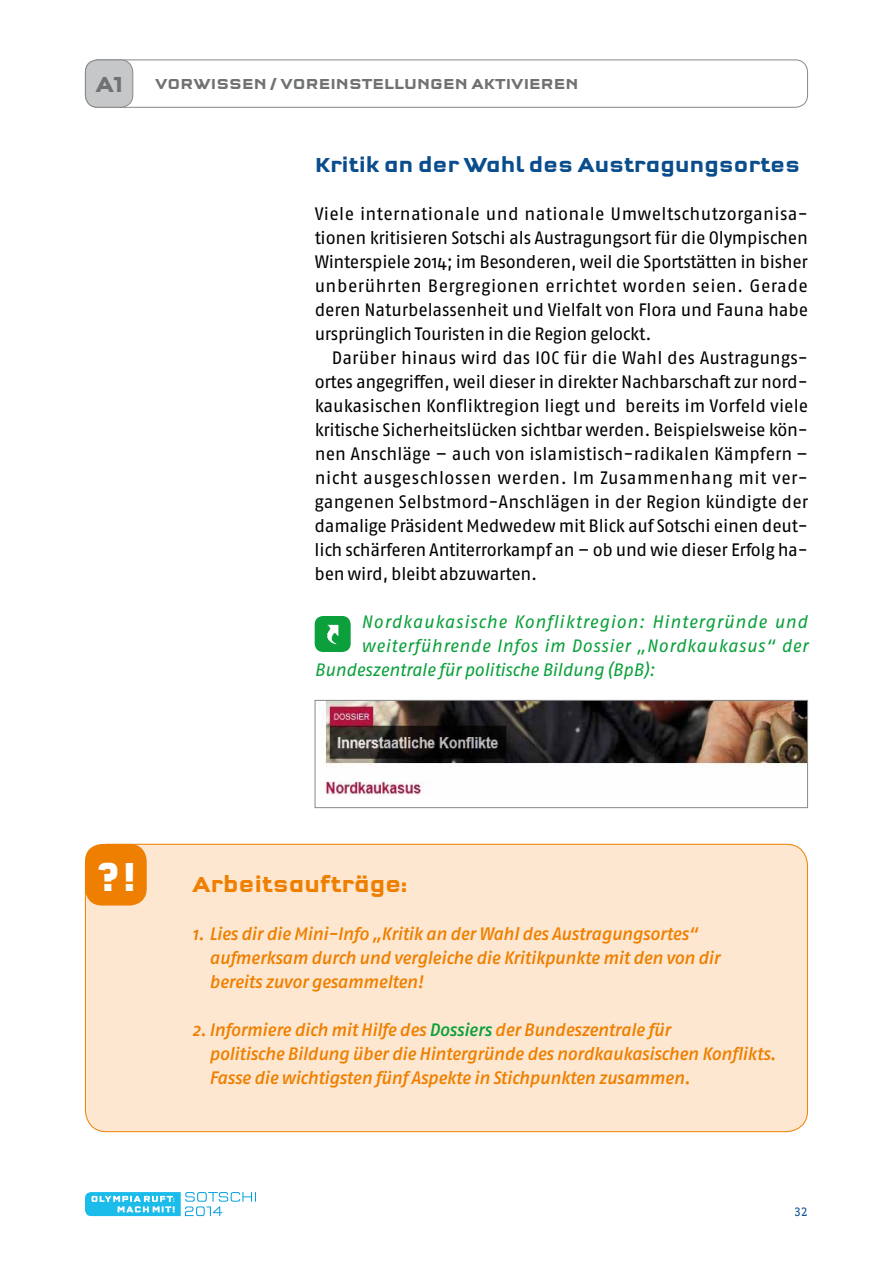
<style>
.page{position:relative;width:893px;height:1263px;background:#fff}
.page>*{position:absolute;margin:0;border:0;box-sizing:border-box;transform-origin:0 0}
.t1{font:700 42px "Q Type Square";color:#fff}
.t2{font:700 22.5px "Q Type Square";color:#ee7f00}
.t3{font:700 22.5px "Q Type Square";color:#707172}
.t4{font:700 21px "Q Type Square";letter-spacing:-.015em;color:#0a4d8d}
.t5{font:18px/24px "Fago No";letter-spacing:-.01em;color:#000}
.t6{font:italic 500 18px/24px "Fago No";letter-spacing:-.02em;color:#ee7f00}
.t7{font:italic 18px "Fago No";letter-spacing:.03em;color:#0ca03c}
.t8{font:italic 18px "Fago No";letter-spacing:-.01em;color:#0ca03c}
.t9{font:700 15px "Q Type Square";letter-spacing:.005em;color:#707172}
.t10{font:12px "Fago Office Serif";color:#0a4d8d}
.s1{color:#0ca03c}
</style>
<div class="page">
<svg style="left:85px;top:1192px;width:171px;height:24px"></svg>
<div style="left:85px;top:60px;width:723px;height:48px;border:1px solid #87888a;border-radius:12px"></div>
<div style="left:85px;top:60px;width:48px;height:47px;background:#c6c7c8;border-radius:12px"></div>
<div style="left:85px;top:60px;width:48px;height:48px;border:1px solid #87888a;border-radius:12px"></div>
<img style="left:314px;top:700px;width:494px;height:108px">
<div style="left:85px;top:844px;width:722px;height:288px;background:#fde7d0;border-radius:21px"></div>
<div style="left:85px;top:844px;width:62px;height:61px;background:#ee7f00;border-radius:17px"></div>
<img style="left:315px;top:616px;width:36px;height:36px">
<p class="t3" style="left:95px;top:71px;width:29px">A1</p>
<p class="t9" style="left:155px;top:75px;width:360px">Vorwissen / Vorei nstellungen aktivie</p>
<p class="t9" style="left:541px;top:75px;width:39px">ren</p>
<p class="t4" style="left:315px;top:152px;width:487px">Kritik an der Wahl des Austragungsortes</p>
<p class="t5" style="left:315px;top:201px;width:495px">Viele internationale und nationale Umweltschutzorganisa&shy;tionen kritisieren Sotschi als Austragungsort für die Olympischen Winterspiele 2014; im Besonderen, weil die Sportstätten in bisher unberührten Bergregionen errichtet worden seien. Gerade deren Naturbelassenheit und Vielfalt von Flora und Fauna habe ursprünglich Touristen in die Region gelockt.</p>
<p class="t5" style="left:315px;top:345px;width:495px;text-indent:17px">Darüber hinaus wird das IOC für die Wahl des Austragungs&shy;ortes angegriffen, weil dieser in direkter Nachbarschaft zur nord&shy;kaukasischen Konfliktregion liegt und bereits im Vorfeld viele kritische Sicherheitslücken sichtbar werden. Beispielsweise kön&shy;nen Anschläge – auch von islamistisch-radikalen Kämpfern – nicht ausgeschlossen werden. Im Zusammenhang mit ver&shy;gangenen Selbstmord-Anschlägen in der Region kündigte der damalige Präsident Medwedew mit Blick auf Sotschi einen deut&shy;lich schärferen Antiterrorkampf an – ob und wie dieser Erfolg ha&shy;ben wird, bleibt abzuwarten.</p>
<p class="t7" style="left:361px;top:611px;width:448px">Nordkaukasische Konfliktregion: Hintergründe und</p>
<p class="t7" style="left:361px;top:635px;width:448px">weiterführende Infos im Dossier „Nordkaukasus“ der</p>
<p class="t8" style="left:315px;top:659px;width:342px">Bundeszentrale für politische Bildung (BpB):</p>
<h1 class="t1" style="left:95px;top:851px;width:44px">?!</h1>
<p class="t2" style="left:192px;top:871px;width:216px">Arbeitsaufträge:</p>
<p class="t6" style="left:209px;top:921px;width:512px;text-indent:-17px">1. Lies dir die Mini-Info „Kritik an der Wahl des Austragungsortes“ aufmerksam durch und vergleiche die Kritikpunkte mit den von dir bereits zuvor gesammelten!</p>
<p class="t6" style="left:209px;top:1017px;width:569px;text-indent:-17px">2. Informiere dich mit Hilfe des <span class="s1">Dossiers</span> der Bundeszentrale für<br>politische Bildung über die Hintergründe des nordkaukasischen Konflikts.<br>Fasse die wichtigsten fünf Aspekte in Stichpunkten zusammen.</p>
<p class="t10" style="left:794px;top:1205px;width:15px">32</p>
</div>
